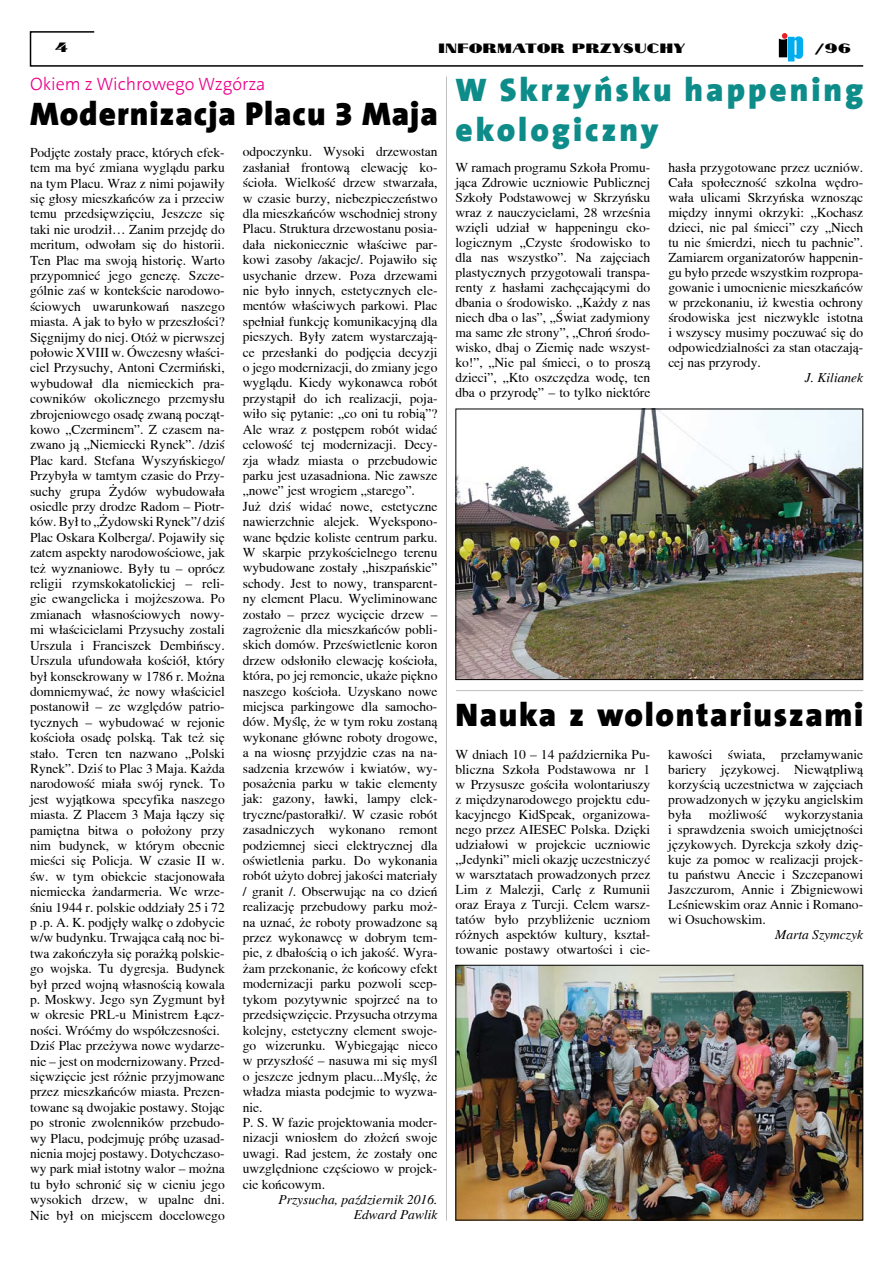
<style>
.page{position:relative;width:893px;height:1263px;background:#fff}
.page>*{position:absolute;margin:0;border:0;box-sizing:border-box;transform-origin:0 0}
.t1{font:900 33px/39.6px "The Sans CEB9";letter-spacing:.09em;color:#0e8c8a}
.t2{font:900 33px "The Sans CEB9";letter-spacing:.03em;color:#000}
.t3{font:900 33px "The Sans CEB9";letter-spacing:.05em;color:#000}
.t4{font:300 18px "The Sans CEB3";color:#ec008c}
.t5{font:13.5px/15.5px "Toronto";color:#000;text-align:justify}
.t6{font:italic 13.5px/15.5px "Toronto";color:#000;text-align:right}
.t7{font:13.5px "Cyklop";color:#000}
</style>
<div class="page">
<svg style="left:29px;top:31px;width:835px;height:36px"></svg>
<hr style="left:446px;top:77px;width:1px;height:1143px;background:#bcbec0">
<hr style="left:456px;top:690px;width:407px;height:1px;background:#bcbec0">
<img style="left:457px;top:967px;width:404px;height:251px">
<div style="left:455px;top:965px;width:408px;height:255px;border:1px solid #000"></div>
<img style="left:457px;top:411px;width:404px;height:267px">
<div style="left:455px;top:409px;width:408px;height:271px;border:1px solid #000"></div>
<p class="t7" style="left:55px;top:37px;width:15px">4</p>
<p class="t7" style="left:438px;top:37px;width:249px">INFORMATOR PRZYSUCHY</p>
<p class="t7" style="left:815px;top:37px;width:38px">/96</p>
<h2 class="t4" style="left:30px;top:74px;width:237px">Okiem z Wichrowego Wzgórza</h2>
<h1 class="t2" style="left:30px;top:94px;width:409px">Modernizacja Placu 3 Maja</h1>
<p class="t5" style="left:30px;top:144px;width:196px;text-align:left">Podjęte zostały prace, których efek&shy;tem ma być zmiana wyglądu parku na tym Placu. Wraz z nimi pojawiły się głosy mieszkańców za i przeciw temu przedsięwzięciu, Jeszcze się taki nie urodził… Zanim przejdę do meritum, odwołam się do historii.<br>Ten Plac ma swoją historię. Warto przypomnieć jego genezę. Szcze&shy;gólnie zaś w kontekście narodowo&shy;ściowych uwarunkowań naszego miasta. A jak to było w przeszłości?<br>Sięgnijmy do niej. Otóż w pierwszej połowie XVIII w. Ówczesny właści&shy;ciel Przysuchy, Antoni Czermiński, wybudował dla niemieckich pra&shy;cowników okolicznego przemysłu zbrojeniowego osadę zwaną począt&shy;kowo „Czerminem”. Z czasem na&shy;zwano ją „Niemiecki Rynek”. /dziś Plac kard. Stefana Wyszyńskiego/ Przybyła w tamtym czasie do Przy&shy;suchy grupa Żydów wybudowała osiedle przy drodze Radom – Piotr&shy;ków. Był to „Żydowski Rynek”/ dziś Plac Oskara Kolberga/. Pojawiły się zatem aspekty narodowościowe, jak też wyznaniowe. Były tu – oprócz religii rzymskokatolickiej – reli&shy;gie ewangelicka i mojżeszowa. Po zmianach własnościowych nowy&shy;mi właścicielami Przysuchy zostali Urszula i Franciszek Dembińscy.<br>Urszula ufundowała kościół, który był konsekrowany w 1786 r. Można domniemywać, że nowy właściciel postanowił – ze względów patrio&shy;tycznych – wybudować w rejonie kościoła osadę polską. Tak też się stało. Teren ten nazwano „Polski Rynek”. Dziś to Plac 3 Maja. Każda narodowość miała swój rynek. To jest wyjątkowa specyfika naszego miasta. Z Placem 3 Maja łączy się pamiętna bitwa o położony przy nim budynek, w którym obecnie mieści się Policja. W czasie II w. św. w tym obiekcie stacjonowała niemiecka żandarmeria. We wrze&shy;śniu 1944 r. polskie oddziały 25 i 72 p .p. A. K. podjęły walkę o zdobycie w/w budynku. Trwająca całą noc bi&shy;twa zakończyła się porażką polskie&shy;go wojska. Tu dygresja. Budynek był przed wojną własnością kowala p. Moskwy. Jego syn Zygmunt był w okresie PRL-u Ministrem Łącz&shy;ności. Wróćmy do współczesności.<br>Dziś Plac przeżywa nowe wydarze&shy;nie – jest on modernizowany. Przed&shy;sięwzięcie jest różnie przyjmowane przez mieszkańców miasta. Prezen&shy;towane są dwojakie postawy. Stojąc po stronie zwolenników przebudo&shy;wy Placu, podejmuję próbę uzasad&shy;nienia mojej postawy. Dotychczaso&shy;wy park miał istotny walor – można tu było schronić się w cieniu jego wysokich drzew, w upalne dni.<br>Nie był on miejscem docelowego</p>
<p class="t5" style="left:243px;top:144px;width:196px;text-align:left">odpoczynku. Wysoki drzewostan zasłaniał frontową elewację ko&shy;ścioła. Wielkość drzew stwarzała, w czasie burzy, niebezpieczeństwo dla mieszkańców wschodniej strony Placu. Struktura drzewostanu posia&shy;dała niekoniecznie właściwe par&shy;kowi zasoby /akacje/. Pojawiło się usychanie drzew. Poza drzewami nie było innych, estetycznych ele&shy;mentów właściwych parkowi. Plac spełniał funkcję komunikacyjną dla pieszych. Były zatem wystarczają&shy;ce przesłanki do podjęcia decyzji o jego modernizacji, do zmiany jego wyglądu. Kiedy wykonawca robót przystąpił do ich realizacji, poja&shy;wiło się pytanie: „co oni tu robią”?<br>Ale wraz z postępem robót widać celowość tej modernizacji. Decy&shy;zja władz miasta o przebudowie parku jest uzasadniona. Nie zawsze „nowe” jest wrogiem „starego”.<br>Już dziś widać nowe, estetyczne nawierzchnie alejek. Wyekspono&shy;wane będzie koliste centrum parku.<br>W skarpie przykościelnego terenu wybudowane zostały „hiszpańskie” schody. Jest to nowy, transparent&shy;ny element Placu. Wyeliminowane zostało – przez wycięcie drzew – zagrożenie dla mieszkańców pobli&shy;skich domów. Prześwietlenie koron drzew odsłoniło elewację kościoła, która, po jej remoncie, ukaże piękno naszego kościoła. Uzyskano nowe miejsca parkingowe dla samocho&shy;dów. Myślę, że w tym roku zostaną wykonane główne roboty drogowe, a na wiosnę przyjdzie czas na na&shy;sadzenia krzewów i kwiatów, wy&shy;posażenia parku w takie elementy jak: gazony, ławki, lampy elek&shy;tryczne/pastorałki/. W czasie robót zasadniczych wykonano remont podziemnej sieci elektrycznej dla oświetlenia parku. Do wykonania robót użyto dobrej jakości materiały / granit /. Obserwując na co dzień realizację przebudowy parku moż&shy;na uznać, że roboty prowadzone są przez wykonawcę w dobrym tem&shy;pie, z dbałością o ich jakość. Wyra&shy;żam przekonanie, że końcowy efekt modernizacji parku pozwoli scep&shy;tykom pozytywnie spojrzeć na to przedsięwzięcie. Przysucha otrzyma kolejny, estetyczny element swoje&shy;go wizerunku. Wybiegając nieco w przyszłość – nasuwa mi się myśl o jeszcze jednym placu...Myślę, że władza miasta podejmie to wyzwa&shy;nie.<br>P. S. W fazie projektowania moder&shy;nizacji wniosłem do złożeń swoje uwagi. Rad jestem, że zostały one uwzględnione częściowo w projek&shy;cie końcowym.</p>
<h1 class="t1" style="left:455px;top:71px;width:409px">W Skrzyńsku happening ekologiczny</h1>
<p class="t5" style="left:455px;top:160px;width:196px;line-height:15px">W ramach programu Szkoła Promu&shy;jąca Zdrowie uczniowie Publicznej Szkoły Podstawowej w Skrzyńsku wraz z nauczycielami, 28 września wzięli udział w happeningu eko&shy;logicznym „Czyste środowisko to dla nas wszystko”. Na zajęciach plastycznych przygotowali transpa&shy;renty z hasłami zachęcającymi do dbania o środowisko. „Każdy z nas niech dba o las”, „Świat zadymiony ma same złe strony”, „Chroń środo&shy;wisko, dbaj o Ziemię nade wszyst&shy;ko!”, „Nie pal śmieci, o to proszą dzieci”, „Kto oszczędza wodę, ten dba o przyrodę” – to tylko niektóre</p>
<p class="t5" style="left:668px;top:160px;width:196px;line-height:15px">hasła przygotowane przez uczniów.<br>Cała społeczność szkolna wędro&shy;wała ulicami Skrzyńska wznosząc między innymi okrzyki: „Kochasz dzieci, nie pal śmieci” czy „Niech tu nie śmierdzi, niech tu pachnie”.<br>Zamiarem organizatorów happenin&shy;gu było przede wszystkim rozpropa&shy;gowanie i umocnienie mieszkańców w przekonaniu, iż kwestia ochrony środowiska jest niezwykle istotna i wszyscy musimy poczuwać się do odpowiedzialności za stan otaczają&shy;cej nas przyrody.</p>
<p class="t6" style="left:805px;top:370px;width:60px">J. Kilianek</p>
<h1 class="t3" style="left:455px;top:695px;width:409px">Nauka z wolontariuszami</h1>
<p class="t5" style="left:455px;top:747px;width:196px;line-height:15px">W dniach 10 – 14 października Pu&shy;bliczna Szkoła Podstawowa nr 1 w Przysusze gościła wolontariuszy z międzynarodowego projektu edu&shy;kacyjnego KidSpeak, organizowa&shy;nego przez AIESEC Polska. Dzięki udziałowi w projekcie uczniowie „Jedynki” mieli okazję uczestniczyć w warsztatach prowadzonych przez Lim z Malezji, Carlę z Rumunii oraz Eraya z Turcji. Celem warsz&shy;tatów było przybliżenie uczniom różnych aspektów kultury, kształ&shy;towanie postawy otwartości i cie-</p>
<p class="t5" style="left:668px;top:747px;width:196px;line-height:15px">kawości świata, przełamywanie bariery językowej. Niewątpliwą korzyścią uczestnictwa w zajęciach prowadzonych w języku angielskim była</p>
<p class="t5" style="left:709px;top:807px;width:60px">możliwość</p>
<p class="t5" style="left:668px;top:807px;width:196px;line-height:15px;text-indent:116px">wykorzystania i sprawdzenia swoich umiejętności językowych. Dyrekcja szkoły dzię&shy;kuje za pomoc w realizacji projek&shy;tu państwu Anecie i Szczepanowi Jaszczurom, Annie i Zbigniewowi Leśniewskim oraz Annie i Romano&shy;wi Osuchowskim.</p>
<p class="t6" style="left:775px;top:927px;width:90px">Marta Szymczyk</p>
<p class="t6" style="left:279px;top:1192px;width:160px">Przysucha, październik 2016.<br>Edward Pawlik</p>
</div>
